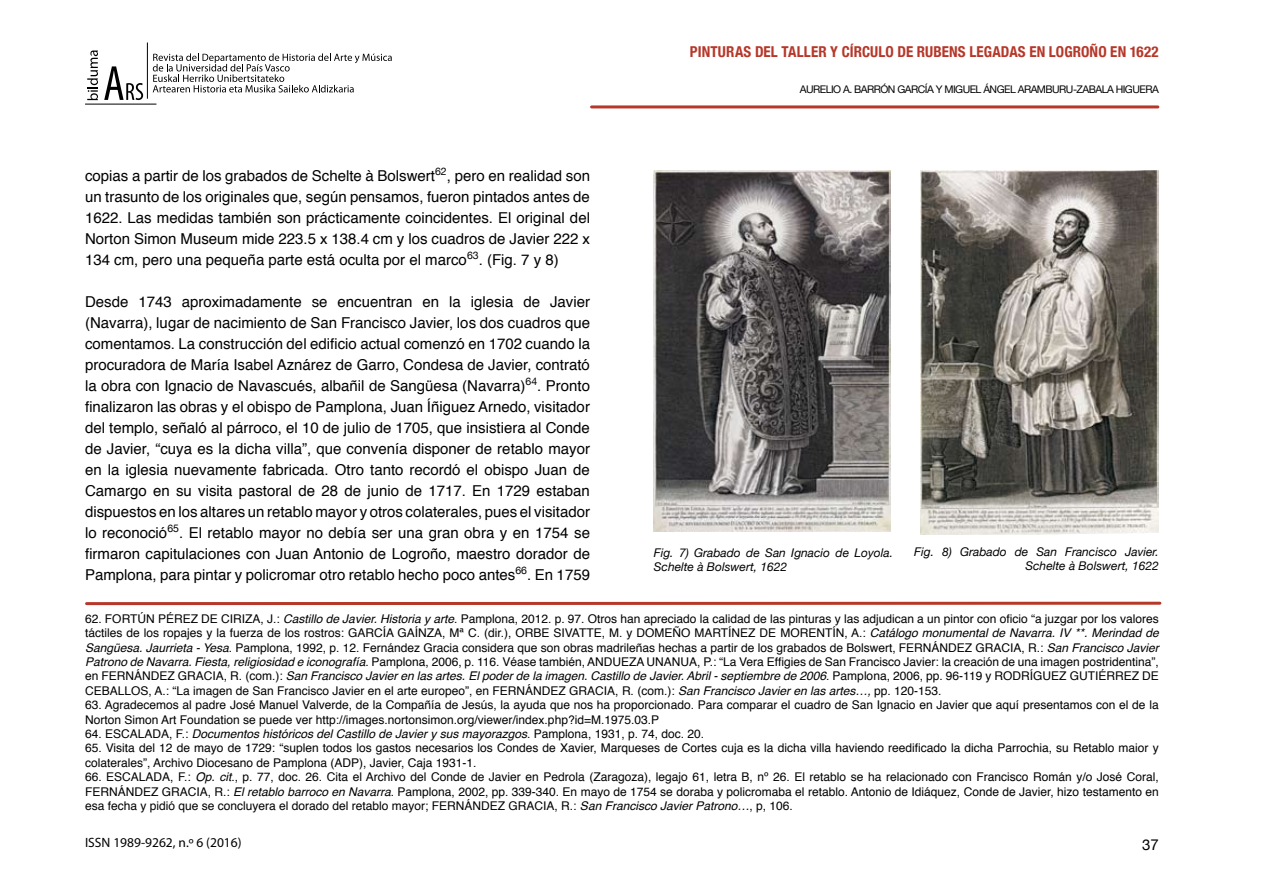
<style>
.page{position:relative;width:1263px;height:893px;background:#fff}
.page>*{position:absolute;margin:0;border:0;box-sizing:border-box;transform-origin:0 0}
.t1{font:15px/21px "Helvetica";color:#000;text-align:justify}
.t2{font:700 condensed 15px "Helvetica Neue";letter-spacing:.01em;color:#b63729}
.t3{font:15px "Helvetica Neue";color:#000}
.t4{font:13.5px "Myriad Pro";color:#000}
.t5{font:12px/14.4px "Helvetica";color:#000;text-align:justify}
.t6{font:italic 12px/14.4px "Helvetica Neue";color:#000}
.t7{font:italic 12px "Helvetica";color:#000}
.t8{font:10.5px "Helvetica Neue";letter-spacing:-.05em;color:#000}
.s1{font-style:italic}
.s2{font-style:normal}
</style>
<div class="page">
<svg style="left:104px;top:66px;width:39px;height:34px"></svg>
<svg style="left:87px;top:50px;width:11px;height:50px"></svg>
<hr style="left:85px;top:104px;width:71px;height:1px;background:#000">
<svg style="left:153px;top:53px;width:239px;height:39px"></svg>
<hr style="left:147px;top:43px;width:1px;height:56px;background:#000">
<hr style="left:591px;top:105px;width:567px;height:3px;background:#b53829">
<hr style="left:87px;top:602px;width:1073px;height:3px;background:#b53829">
<img style="left:654px;top:170px;width:236px;height:362px">
<img style="left:921px;top:170px;width:238px;height:364px">
<p class="t2" style="left:690px;top:43px;width:470px">PINTURAS DEL TALLER Y CÍRCULO DE RUBENS LEGADAS EN LOGROÑO EN 1622</p>
<p class="t8" style="left:800px;top:83px;width:360px">AURELIO A. BARRÓN GARCÍA Y MIGUEL ÁNGEL ARAMBURU-ZABALA HIGUERA</p>
<p class="t1" style="left:85px;top:166px;width:506px">copias a partir de los grabados de Schelte à Bolswert<sup>62</sup>, pero en realidad son un trasunto de los originales que, según pensamos, fueron pintados antes de 1622. Las medidas también son prácticamente coincidentes. El original del Norton Simon Museum mide 223.5 x 138.4 cm y los cuadros de Javier 222 x 134 cm, pero una pequeña parte está oculta por el marco<sup>63</sup>. (Fig. 7 y 8)</p>
<p class="t1" style="left:85px;top:292px;width:506px">Desde 1743 aproximadamente se encuentran en la iglesia de Javier (Navarra), lugar de nacimiento de San Francisco Javier, los dos cuadros que comentamos. La construcción del edificio actual comenzó en 1702 cuando la procuradora de María Isabel Aznárez de Garro, Condesa de Javier, contrató la obra con Ignacio de Navascués, albañil de Sangüesa (Navarra)<sup>64</sup>. Pronto finalizaron las obras y el obispo de Pamplona, Juan Íñiguez Arnedo, visitador del templo, señaló al párroco, el 10 de julio de 1705, que insistiera al Conde de Javier, “cuya es la dicha villa”, que convenía disponer de retablo mayor en la iglesia nuevamente fabricada. Otro tanto recordó el obispo Juan de Camargo en su visita pastoral de 28 de junio de 1717. En 1729 estaban dispuestos en los altares un retablo mayor y otros colaterales, pues el visitador lo reconoció<sup>65</sup>. El retablo mayor no debía ser una gran obra y en 1754 se firmaron capitulaciones con Juan Antonio de Logroño, maestro dorador de Pamplona, para pintar y policromar otro retablo hecho poco antes<sup>66</sup>. En 1759</p>
<p class="t5" style="left:85px;top:612px;width:1075px">62. FORTÚN PÉREZ DE CIRIZA, J.: <span class="s1">Castillo de Javier. Historia y arte</span>. Pamplona, 2012. p. 97. Otros han apreciado la calidad de las pinturas y las adjudican a un pintor con oficio “a juzgar por los valores táctiles de los ropajes y la fuerza de los rostros: GARCÍA GAÍNZA, Mª C. (dir.), ORBE SIVATTE, M. y DOMEÑO MARTÍNEZ DE MORENTÍN, A.: <span class="s1">Catálogo monumental de Navarra. IV **. Merindad de Sangüesa. Jaurrieta - Yesa</span>. Pamplona, 1992, p. 12. Fernández Gracia considera que son obras madrileñas hechas a partir de los grabados de Bolswert, FERNÁNDEZ GRACIA, R.: <span class="s1">San Francisco Javier Patrono de Navarra. Fiesta, religiosidad e iconografía</span>. Pamplona, 2006, p. 116. Véase también, ANDUEZA UNANUA, P.: “La Vera Effigies de San Francisco Javier: la creación de una imagen postridentina”, en FERNÁNDEZ GRACIA, R. (com.): <span class="s1">San Francisco Javier en las artes. El poder de la imagen. Castillo de Javier. Abril - septiembre de 2006</span>. Pamplona, 2006, pp. 96-119 y RODRÍGUEZ GUTIÉRREZ DE CEBALLOS, A.: “La imagen de San Francisco Javier en el arte europeo”, en FERNÁNDEZ GRACIA, R. (com.): <span class="s1">San Francisco Javier en las artes…,</span> pp. 120-153.</p>
<p class="t5" style="left:85px;top:698px;width:1075px">63. Agradecemos al padre José Manuel Valverde, de la Compañía de Jesús, la ayuda que nos ha proporcionado. Para comparar el cuadro de San Ignacio en Javier que aquí presentamos con el de la<br>Norton Simon Art Foundation se puede ver http://images.nortonsimon.org/viewer/index.php?id=M.1975.03.P</p>
<p class="t7" style="left:85px;top:724px;width:620px"><span class="s2">64. ESCALADA, F.:</span> Documentos históricos del Castillo de Javier y sus mayorazgos<span class="s2">. Pamplona, 1931, p. 74, doc. 20.</span></p>
<p class="t5" style="left:85px;top:741px;width:1075px">65. Visita del 12 de mayo de 1729: “suplen todos los gastos necesarios los Condes de Xavier, Marqueses de Cortes cuja es la dicha villa haviendo reedificado la dicha Parrochia, su Retablo maior y colaterales”, Archivo Diocesano de Pamplona (ADP), Javier, Caja 1931-1.</p>
<p class="t5" style="left:85px;top:770px;width:1075px">66. ESCALADA, F.: <span class="s1">Op. cit</span>., p. 77, doc. 26. Cita el Archivo del Conde de Javier en Pedrola (Zaragoza), legajo 61, letra B, nº 26. El retablo se ha relacionado con Francisco Román y/o José Coral, FERNÁNDEZ GRACIA, R.: <span class="s1">El retablo barroco en Navarra</span>. Pamplona, 2002, pp. 339-340. En mayo de 1754 se doraba y policromaba el retablo. Antonio de Idiáquez, Conde de Javier, hizo testamento en esa fecha y pidió que se concluyera el dorado del retablo mayor; FERNÁNDEZ GRACIA, R.: <span class="s1">San Francisco Javier Patrono…</span>, p, 106.</p>
<p class="t6" style="left:654px;top:545px;width:241px">Fig. 7) Grabado de San Ignacio de Loyola.<br>Schelte à Bolswert, 1622</p>
<p class="t6" style="left:914px;top:544px;width:246px;text-align:right">Fig. 8) Grabado de San Francisco Javier.<br>Schelte à Bolswert, 1622</p>
<p class="t4" style="left:85px;top:835px;width:158px">ISSN 1989-9262, n.º 6 (2016)</p>
<p class="t3" style="left:1142px;top:836px;width:18px">37</p>
</div>
